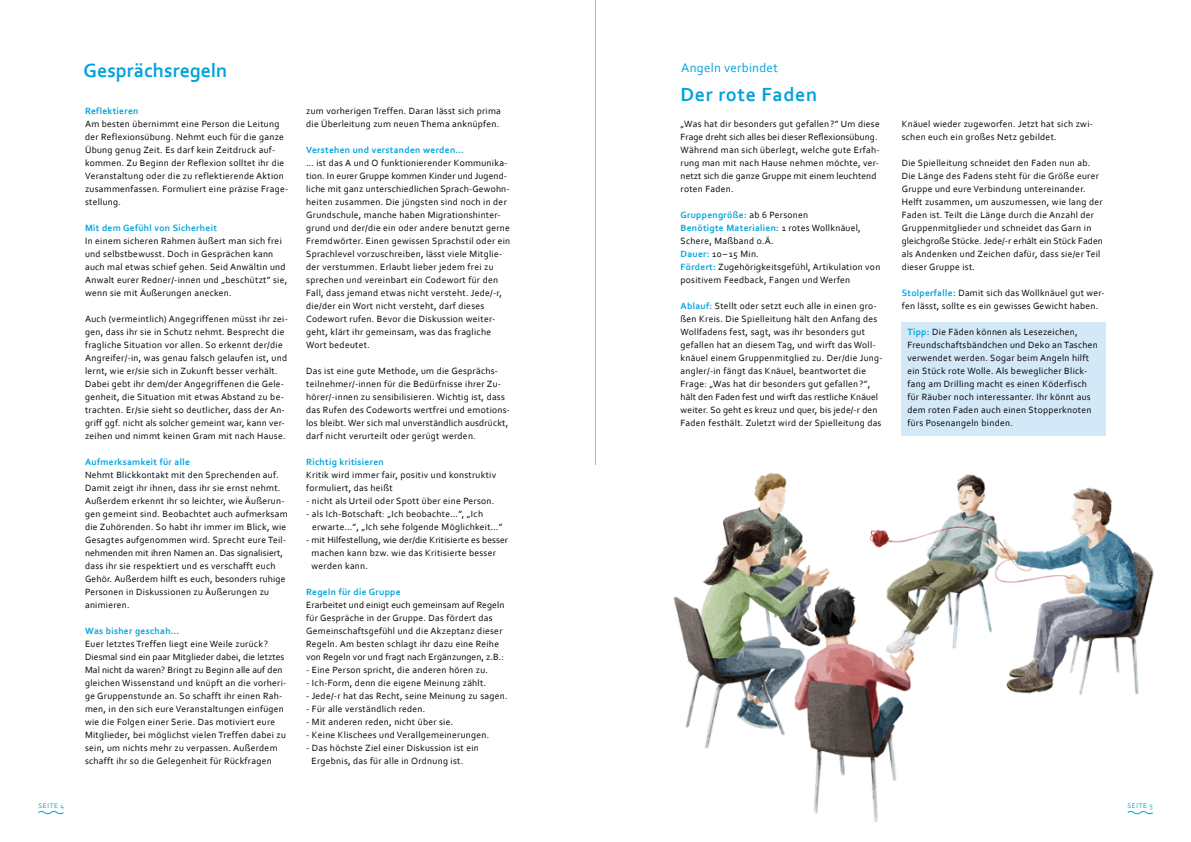
<style>
.page{position:relative;width:1191px;height:842px;background:#fff}
.page>*{position:absolute;margin:0;border:0;box-sizing:border-box;transform-origin:0 0}
.t1{font:700 20px "Corbel";color:#00a3dc}
.t2{font:700 20px "Corbel";letter-spacing:.03em;color:#00a3dc}
.t3{font:13px "Corbel";letter-spacing:.02em;color:#00a3dc}
.t4{font:9.5px/13px "Corbel";letter-spacing:.03em;color:#000}
.t5{font:700 9.5px "Corbel";letter-spacing:.03em;color:#00a3dc}
.t6{font:7px "Corbel";letter-spacing:.09em;color:#00a3dc}
.s1{font-weight:700;color:#00a3dc}
</style>
<div class="page">
<hr style="left:595px;top:0;width:1px;height:842px;background:#b3b2b2">
<img style="left:595px;top:465px;width:559px;height:377px">
<svg style="left:1126px;top:810px;width:27px;height:5px"></svg>
<svg style="left:38px;top:811px;width:26px;height:4px"></svg>
<div style="left:901px;top:322px;width:205px;height:113px;background:#d4e9f8"></div>
<h1 class="t1" style="left:84px;top:58px;width:145px">Gesprächsregeln</h1>
<p class="t5" style="left:85px;top:105px;width:55px">Reflektieren</p>
<p class="t4" style="left:85px;top:117px;width:205px">Am besten übernimmt eine Person die Leitung der Reflexionsübung. Nehmt euch für die ganze Übung genug Zeit. Es darf kein Zeitdruck auf&shy;kommen. Zu Beginn der Reflexion solltet ihr die Veranstaltung oder die zu reflektierende Aktion zusammenfassen. Formuliert eine präzise Frage&shy;stellung.</p>
<p class="t5" style="left:85px;top:222px;width:133px">Mit dem Gefühl von Sicherheit</p>
<p class="t4" style="left:85px;top:234px;width:204px">In einem sicheren Rahmen äußert man sich frei und selbstbewusst. Doch in Gesprächen kann auch mal etwas schief gehen. Seid Anwältin und Anwalt eurer Redner/-innen und „beschützt” sie, wenn sie mit Äußerungen anecken.</p>
<p class="t4" style="left:85px;top:312px;width:204px">Auch (vermeintlich) Angegriffenen müsst ihr zei&shy;gen, dass ihr sie in Schutz nehmt. Besprecht die fragliche Situation vor allen. So erkennt der/die Angreifer/-in, was genau falsch gelaufen ist, und lernt, wie er/sie sich in Zukunft besser verhält.<br>Dabei gebt ihr dem/der Angegriffenen die Gele&shy;genheit, die Situation mit etwas Abstand zu be&shy;trachten. Er/sie sieht so deutlicher, dass der An&shy;griff ggf. nicht als solcher gemeint war, kann ver&shy;zeihen und nimmt keinen Gram mit nach Hause.</p>
<p class="t5" style="left:85px;top:456px;width:106px">Aufmerksamkeit für alle</p>
<p class="t4" style="left:85px;top:468px;width:204px">Nehmt Blickkontakt mit den Sprechenden auf.<br>Damit zeigt ihr ihnen, dass ihr sie ernst nehmt.<br>Außerdem erkennt ihr so leichter, wie Äußerun&shy;gen gemeint sind. Beobachtet auch aufmerksam die Zuhörenden. So habt ihr immer im Blick, wie Gesagtes aufgenommen wird. Sprecht eure Teil&shy;nehmenden mit ihren Namen an. Das signalisiert, dass ihr sie respektiert und es verschafft euch Gehör. Außerdem hilft es euch, besonders ruhige Personen in Diskussionen zu Äußerungen zu animieren.</p>
<p class="t5" style="left:85px;top:625px;width:96px">Was bisher geschah…</p>
<p class="t4" style="left:85px;top:637px;width:203px">Euer letztes Treffen liegt eine Weile zurück?<br>Diesmal sind ein paar Mitglieder dabei, die letztes Mal nicht da waren? Bringt zu Beginn alle auf den gleichen Wissenstand und knüpft an die vorheri&shy;ge Gruppenstunde an. So schafft ihr einen Rah&shy;men, in den sich eure Veranstaltungen einfügen wie die Folgen einer Serie. Das motiviert eure Mitglieder, bei möglichst vielen Treffen dabei zu sein, um nichts mehr zu verpassen. Außerdem schafft ihr so die Gelegenheit für Rückfragen</p>
<p class="t4" style="left:306px;top:104px;width:196px">zum vorherigen Treffen. Daran lässt sich prima die Überleitung zum neuen Thema anknüpfen.</p>
<p class="t5" style="left:306px;top:144px;width:159px">Verstehen und verstanden werden…</p>
<p class="t4" style="left:306px;top:156px;width:205px">… ist das A und O funktionierender Kommunika&shy;tion. In eurer Gruppe kommen Kinder und Jugend&shy;liche mit ganz unterschiedlichen Sprach-Gewohn&shy;heiten zusammen. Die jüngsten sind noch in der Grundschule, manche haben Migrationshinter&shy;grund und der/die ein oder andere benutzt gerne Fremdwörter. Einen gewissen Sprachstil oder ein Sprachlevel vorzuschreiben, lässt viele Mitglie&shy;der verstummen. Erlaubt lieber jedem frei zu sprechen und vereinbart ein Codewort für den Fall, dass jemand etwas nicht versteht. Jede/-r, die/der ein Wort nicht versteht, darf dieses Codewort rufen. Bevor die Diskussion weiter&shy;geht, klärt ihr gemeinsam, was das fragliche Wort bedeutet.</p>
<p class="t4" style="left:306px;top:364px;width:205px">Das ist eine gute Methode, um die Gesprächs&shy;teilnehmer/-innen für die Bedürfnisse ihrer Zu&shy;hörer/-innen zu sensibilisieren. Wichtig ist, dass das Rufen des Codeworts wertfrei und emotions&shy;los bleibt. Wer sich mal unverständlich ausdrückt, darf nicht verurteilt oder gerügt werden.</p>
<p class="t5" style="left:306px;top:456px;width:79px">Richtig kritisieren</p>
<p class="t4" style="left:306px;top:468px;width:191px">Kritik wird immer fair, positiv und konstruktiv formuliert, das heißt</p>
<p class="t4" style="left:306px;top:494px;width:190px">- nicht als Urteil oder Spott über eine Person.</p>
<p class="t4" style="left:312px;top:507px;width:192px;text-indent:-6px">- als Ich-Botschaft: „Ich beobachte…”, „Ich erwarte…”, „Ich sehe folgende Möglichkeit…”</p>
<p class="t4" style="left:311px;top:533px;width:198px;text-indent:-5px">- mit Hilfestellung, wie der/die Kritisierte es besser machen kann bzw. wie das Kritisierte besser werden kann.</p>
<p class="t5" style="left:306px;top:586px;width:96px">Regeln für die Gruppe</p>
<p class="t4" style="left:306px;top:598px;width:200px">Erarbeitet und einigt euch gemeinsam auf Regeln für Gespräche in der Gruppe. Das fördert das Gemeinschaftsgefühl und die Akzeptanz dieser Regeln. Am besten schlagt ihr dazu eine Reihe von Regeln vor und fragt nach Ergänzungen, z.B.:</p>
<p class="t4" style="left:306px;top:663px;width:183px">- Eine Person spricht, die anderen hören zu.</p>
<p class="t4" style="left:306px;top:676px;width:181px">- Ich-Form, denn die eigene Meinung zählt.</p>
<p class="t4" style="left:306px;top:689px;width:203px">- Jede/-r hat das Recht, seine Meinung zu sagen.</p>
<p class="t4" style="left:306px;top:702px;width:121px">- Für alle verständlich reden.</p>
<p class="t4" style="left:306px;top:715px;width:148px">- Mit anderen reden, nicht über sie.</p>
<p class="t4" style="left:306px;top:728px;width:185px">- Keine Klischees und Verallgemeinerungen.</p>
<p class="t4" style="left:311px;top:741px;width:169px;text-indent:-5px">- Das höchste Ziel einer Diskussion ist ein<br>Ergebnis, das für alle in Ordnung ist.</p>
<h2 class="t3" style="left:681px;top:59px;width:98px">Angeln verbindet</h2>
<h1 class="t2" style="left:680px;top:82px;width:138px">Der rote Faden</h1>
<p class="t4" style="left:680px;top:117px;width:201px">„Was hat dir besonders gut gefallen?” Um diese Frage dreht sich alles bei dieser Reflexionsübung.<br>Während man sich überlegt, welche gute Erfah&shy;rung man mit nach Hause nehmen möchte, ver&shy;netzt sich die ganze Gruppe mit einem leuchtend roten Faden.</p>
<p class="t4" style="left:680px;top:208px;width:201px"><span class="s1">Gruppengröße:</span> ab 6 Personen<br><span class="s1">Benötigte Materialien:</span> 1 rotes Wollknäuel, Schere, Maßband o.Ä.<br><span class="s1">Dauer:</span> 10–15 Min.<br><span class="s1">Fördert:</span> Zugehörigkeitsgefühl, Artikulation von positivem Feedback, Fangen und Werfen</p>
<p class="t4" style="left:680px;top:299px;width:204px"><span class="s1">Ablauf:</span> Stellt oder setzt euch alle in einen gro&shy;ßen Kreis. Die Spielleitung hält den Anfang des Wollfadens fest, sagt, was ihr besonders gut gefallen hat an diesem Tag, und wirft das Woll&shy;knäuel einem Gruppenmitglied zu. Der/die Jung&shy;angler/-in fängt das Knäuel, beantwortet die Frage: „Was hat dir besonders gut gefallen?”, hält den Faden fest und wirft das restliche Knäuel weiter. So geht es kreuz und quer, bis jede/-r den Faden festhält. Zuletzt wird der Spielleitung das</p>
<p class="t4" style="left:901px;top:117px;width:193px">Knäuel wieder zugeworfen. Jetzt hat sich zwi&shy;schen euch ein großes Netz gebildet.</p>
<p class="t4" style="left:901px;top:156px;width:203px">Die Spielleitung schneidet den Faden nun ab.<br>Die Länge des Fadens steht für die Größe eurer Gruppe und eure Verbindung untereinander.<br>Helft zusammen, um auszumessen, wie lang der Faden ist. Teilt die Länge durch die Anzahl der Gruppenmitglieder und schneidet das Garn in gleichgroße Stücke. Jede/-r erhält ein Stück Faden als Andenken und Zeichen dafür, dass sie/er Teil dieser Gruppe ist.</p>
<p class="t4" style="left:901px;top:286px;width:204px"><span class="s1">Stolperfalle:</span> Damit sich das Wollknäuel gut wer&shy;fen lässt, sollte es ein gewisses Gewicht haben.</p>
<p class="t4" style="left:907px;top:325px;width:192px"><span class="s1">Tipp:</span> Die Fäden können als Lesezeichen, Freundschaftsbändchen und Deko an Taschen verwendet werden. Sogar beim Angeln hilft ein Stück rote Wolle. Als beweglicher Blick&shy;fang am Drilling macht es einen Köderfisch für Räuber noch interessanter. Ihr könnt aus dem roten Faden auch einen Stopperknoten fürs Posenangeln binden.</p>
<p class="t6" style="left:38px;top:802px;width:27px">SEITE 4</p>
<p class="t6" style="left:1127px;top:802px;width:27px">SEITE 5</p>
</div>
